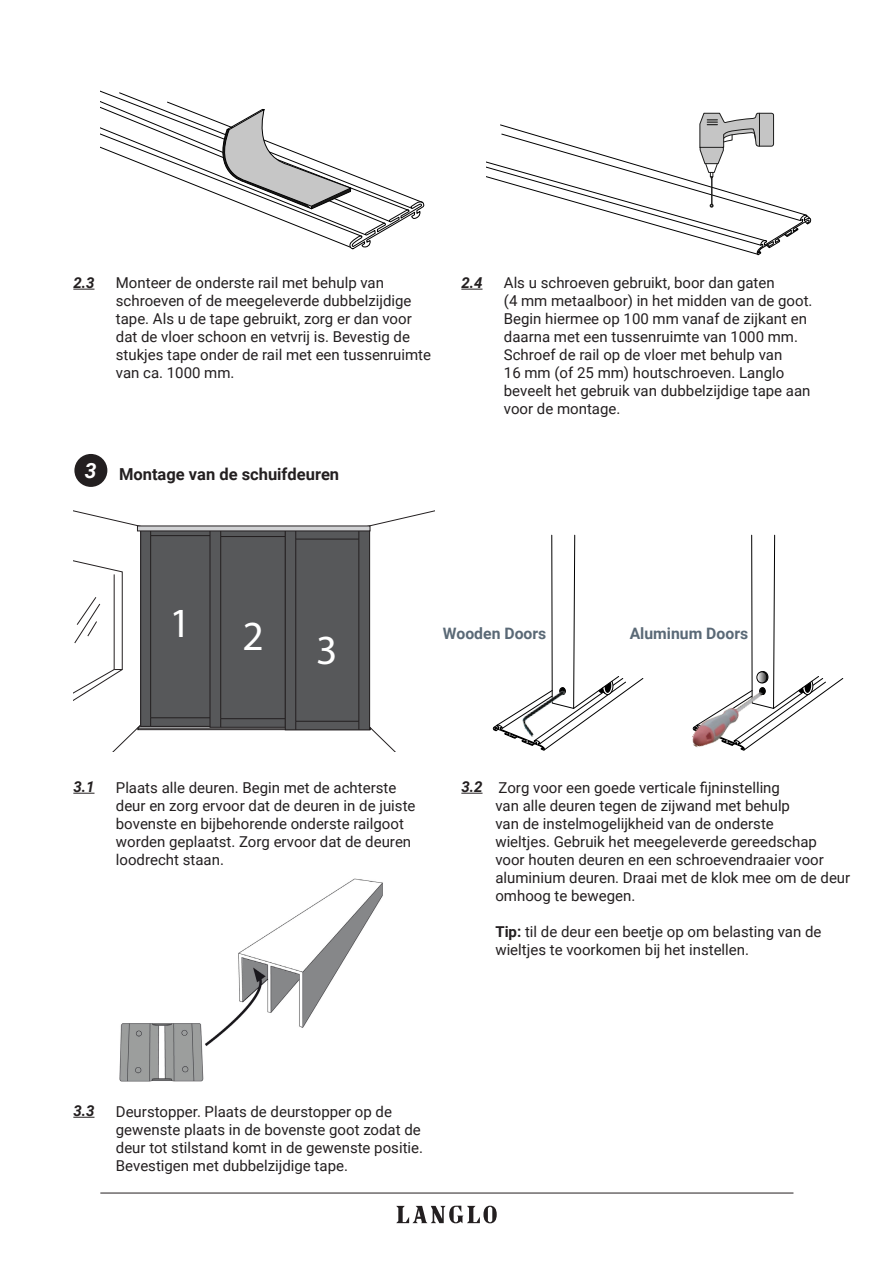
<style>
.page{position:relative;width:893px;height:1263px;background:#fff}
.page>*{position:absolute;margin:0;border:0;box-sizing:border-box;transform-origin:0 0}
.t1{font:41.55px "Myriad Pro";color:#fff}
.t2{font:italic 700 21px "Roboto";color:#fff}
.t3{font:700 16.5px "Roboto";color:#231f20}
.t4{font:700 15.75px "Roboto";color:#5a6976}
.t5{font:15px/18px "Roboto";color:#231f20}
.t6{font:italic 700 15px "Roboto";color:#231f20}
.s1{font-weight:700}
</style>
<div class="page">
<svg style="left:73px;top:289px;width:21px;height:1px"></svg>
<svg style="left:461px;top:289px;width:21px;height:1px"></svg>
<svg style="left:100px;top:90px;width:325px;height:159px"></svg>
<svg style="left:486px;top:113px;width:326px;height:142px"></svg>
<svg style="left:73px;top:793px;width:21px;height:1px"></svg>
<svg style="left:461px;top:793px;width:21px;height:1px"></svg>
<svg style="left:328px;top:510px;width:107px;height:26px"></svg>
<svg style="left:73px;top:510px;width:107px;height:22px"></svg>
<div style="left:141px;top:527px;width:80px;height:199px;background:#57585a"></div>
<hr style="left:150px;top:527px;width:1px;height:199px;background:#231f20">
<hr style="left:151px;top:535px;width:60px;height:1px;background:#231f20">
<svg style="left:73px;top:559px;width:323px;height:193px"></svg>
<div style="left:210px;top:528px;width:86px;height:199px;background:#57585a"></div>
<div style="left:210px;top:527px;width:87px;height:200px;border:1px solid #231f20"></div>
<hr style="left:220px;top:528px;width:1px;height:199px;background:#231f20">
<hr style="left:221px;top:536px;width:64px;height:1px;background:#231f20">
<hr style="left:221px;top:718px;width:64px;height:1px;background:#231f20">
<div style="left:285px;top:530px;width:85px;height:200px;background:#57585a"></div>
<div style="left:285px;top:530px;width:85px;height:200px;border:1px solid #231f20"></div>
<hr style="left:295px;top:530px;width:1px;height:200px;background:#231f20">
<hr style="left:359px;top:530px;width:1px;height:200px;background:#231f20">
<hr style="left:296px;top:539px;width:63px;height:1px;background:#231f20">
<hr style="left:296px;top:721px;width:63px;height:1px;background:#231f20">
<div style="left:137px;top:526px;width:233px;height:5px;background:#d1d2d4"></div>
<svg style="left:492px;top:535px;width:151px;height:216px"></svg>
<img style="left:517px;top:690px;width:58px;height:48px">
<svg style="left:751px;top:535px;width:92px;height:202px"></svg>
<div style="left:757px;top:671px;width:10px;height:12px;border:1px solid #000;border-radius:50%"></div>
<img style="left:692px;top:674px;width:71px;height:77px">
<div style="left:74px;top:454px;width:33px;height:33px;background:#231f20;border-radius:50%"></div>
<svg style="left:73px;top:1117px;width:21px;height:1px"></svg>
<img style="left:119px;top:878px;width:264px;height:204px">
<svg style="left:396px;top:1206px;width:101px;height:17px"></svg>
<hr style="left:100px;top:1193px;width:693px;height:1px;background:#231f20">
<p class="t6" style="left:73px;top:272px;width:23px">2.3</p>
<p class="t5" style="left:116px;top:273px;width:317px">Monteer de onderste rail met behulp van schroeven of de meegeleverde dubbelzijdige tape. Als u de tape gebruikt, zorg er dan voor dat de vloer schoon en vetvrij is. Bevestig de stukjes tape onder de rail met een tussenruimte van ca. 1000 mm.</p>
<p class="t6" style="left:461px;top:272px;width:23px">2.4</p>
<p class="t5" style="left:504px;top:273px;width:310px">Als u schroeven gebruikt, boor dan gaten<br>(4 mm metaalboor) in het midden van de goot.<br>Begin hiermee op 100 mm vanaf de zijkant en daarna met een tussenruimte van 1000 mm.<br>Schroef de rail op de vloer met behulp van<br>16 mm (of 25 mm) houtschroeven. Langlo beveelt het gebruik van dubbelzijdige tape aan voor de montage.</p>
<p class="t2" style="left:85px;top:455px;width:13px">3</p>
<p class="t3" style="left:119px;top:462px;width:222px">Montage van de schuifdeuren</p>
<p class="t1" style="left:169px;top:604px;width:96px">1 2</p>
<p class="t1" style="left:316px;top:624px;width:23px">3</p>
<p class="t4" style="left:443px;top:622px;width:105px">Wooden Doors</p>
<p class="t4" style="left:630px;top:622px;width:120px">Aluminum Doors</p>
<p class="t6" style="left:73px;top:776px;width:23px">3.1</p>
<p class="t5" style="left:116px;top:778px;width:301px">Plaats alle deuren. Begin met de achterste deur en zorg ervoor dat de deuren in de juiste bovenste en bijbehorende onderste railgoot worden geplaatst. Zorg ervoor dat de deuren loodrecht staan.</p>
<p class="t6" style="left:461px;top:776px;width:23px">3.2</p>
<p class="t5" style="left:495px;top:778px;width:323px">Zorg voor een goede verticale fijninstelling<br>van alle deuren tegen de zijwand met behulp van de instelmogelijkheid van de onderste wieltjes. Gebruik het meegeleverde gereedschap</p>
<p class="t5" style="left:495px;top:850px;width:330px">voor houten deuren en een schroevendraaier voor</p>
<p class="t5" style="left:495px;top:868px;width:356px">aluminium deuren. Draai met de klok mee om de deur omhoog te bewegen.</p>
<p class="t5" style="left:495px;top:922px;width:328px"><span class="s1">Tip:</span> til de deur een beetje op om belasting van de wieltjes te voorkomen bij het instellen.</p>
<p class="t6" style="left:73px;top:1100px;width:23px">3.3</p>
<p class="t5" style="left:116px;top:1102px;width:309px">Deurstopper. Plaats de deurstopper op de gewenste plaats in de bovenste goot zodat de deur tot stilstand komt in de gewenste positie.<br>Bevestigen met dubbelzijdige tape.</p>
</div>
